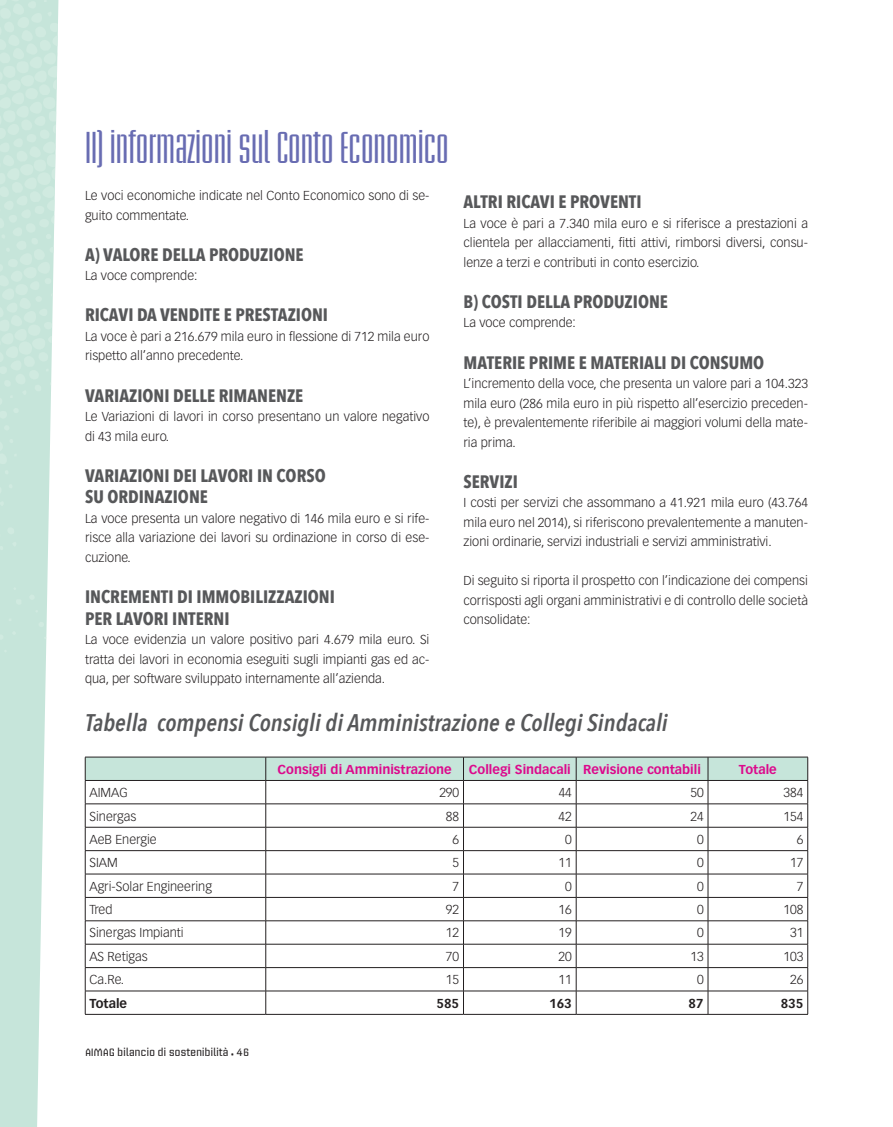
<style>
.page{position:relative;width:893px;height:1127px;background:#fff}
.page>*{position:absolute;margin:0;border:0;box-sizing:border-box;transform-origin:0 0}
.t1{font:600 condensed 37.5px "Briem Akademi Std";color:#686cb2}
.t2{font:italic 600 24px "Avenir Next Condensed";color:#57585a}
.t3{font:700 18px/21.6px "Avenir Next Condensed";color:#57585a}
.t4{font:300 12.75px/19.5px "Vectora LT Std";color:#231f20;text-align:justify}
.t5{font:700 12.75px "Vectora LT Std";color:#dc098c}
.t6{font:700 12.75px "Vectora LT Std";color:#231f20}
.t7{font:10.5px "Briem Akademi Std";letter-spacing:-.03em;color:#231f20}
.s1{font-size:4.5px}
</style>
<div class="page">
<svg style="left:0;top:419px;width:51px;height:708px;background:#cee8df"></svg>
<svg style="left:0;top:634px;width:4px;height:6px"></svg>
<svg style="left:12px;top:631px;width:4px;height:4px"></svg>
<svg style="left:39px;top:622px;width:5px;height:5px"></svg>
<svg style="left:16px;top:599px;width:5px;height:6px"></svg>
<svg style="left:29px;top:594px;width:6px;height:6px"></svg>
<svg style="left:0;top:546px;width:3px;height:4px"></svg>
<svg style="left:12px;top:542px;width:4px;height:4px"></svg>
<svg style="left:7px;top:527px;width:7px;height:7px"></svg>
<svg style="left:0;top:501px;width:4px;height:5px"></svg>
<svg style="left:0;top:487px;width:2px;height:7px"></svg>
<svg style="left:9px;top:484px;width:4px;height:4px"></svg>
<svg style="left:5px;top:470px;width:4px;height:4px"></svg>
<svg style="left:0;top:439px;width:17px;height:25px"></svg>
<svg style="left:4px;top:425px;width:5px;height:5px"></svg>
<svg style="left:0;top:0;width:58px;height:419px;background:#cce8de"></svg>
<svg style="left:85px;top:757px;width:723px;height:257px"></svg>
<hr style="left:85px;top:1014px;width:181px;height:1px;background:#231f20">
<hr style="left:266px;top:1014px;width:197px;height:1px;background:#231f20">
<hr style="left:463px;top:1014px;width:113px;height:1px;background:#231f20">
<hr style="left:576px;top:1014px;width:132px;height:1px;background:#231f20">
<hr style="left:708px;top:1014px;width:100px;height:1px;background:#231f20">
<h1 class="t1" style="left:85px;top:127px;width:365px">II) informazioni sul Conto Economico</h1>
<p class="t4" style="left:85px;top:186px;width:346px">Le voci economiche indicate nel Conto Economico sono di se&shy;guito commentate.</p>
<h3 class="t3" style="left:85px;top:244px;width:220px">A) VALORE DELLA PRODUZIONE</h3>
<p class="t4" style="left:85px;top:266px;width:114px">La voce comprende:</p>
<h3 class="t3" style="left:85px;top:304px;width:245px">RICAVI DA VENDITE E PRESTAZIONI</h3>
<p class="t4" style="left:85px;top:327px;width:346px">La voce è pari a 216.679 mila euro in flessione di 712 mila euro rispetto all’anno precedente.</p>
<h3 class="t3" style="left:85px;top:384px;width:220px">VARIAZIONI DELLE RIMANENZE</h3>
<p class="t4" style="left:85px;top:407px;width:346px">Le Variazioni di lavori in corso presentano un valore negativo di 43 mila euro.</p>
<h3 class="t3" style="left:85px;top:464px;width:242px">VARIAZIONI DEI LAVORI IN CORSO<br>SU ORDINAZIONE</h3>
<p class="t4" style="left:85px;top:509px;width:346px">La voce presenta un valore negativo di 146 mila euro e si rife&shy;risce alla variazione dei lavori su ordinazione in corso di ese&shy;cuzione.</p>
<h3 class="t3" style="left:85px;top:586px;width:251px">INCREMENTI DI IMMOBILIZZAZIONI<br>PER LAVORI INTERNI</h3>
<p class="t4" style="left:85px;top:630px;width:346px">La voce evidenzia un valore positivo pari 4.679 mila euro. Si tratta dei lavori in economia eseguiti sugli impianti gas ed ac&shy;qua, per software sviluppato internamente all’azienda.</p>
<h3 class="t3" style="left:463px;top:191px;width:180px">ALTRI RICAVI E PROVENTI</h3>
<p class="t4" style="left:463px;top:214px;width:346px">La voce è pari a 7.340 mila euro e si riferisce a prestazioni a clientela per allacciamenti, fitti attivi, rimborsi diversi, consu&shy;lenze a terzi e contributi in conto esercizio.</p>
<h3 class="t3" style="left:463px;top:291px;width:206px">B) COSTI DELLA PRODUZIONE</h3>
<p class="t4" style="left:463px;top:313px;width:114px">La voce comprende:</p>
<h3 class="t3" style="left:463px;top:351px;width:302px">MATERIE PRIME E MATERIALI DI CONSUMO</h3>
<p class="t4" style="left:463px;top:374px;width:346px">L’incremento della voce, che presenta un valore pari a 104.323 mila euro (286 mila euro in più rispetto all’esercizio preceden&shy;te), è prevalentemente riferibile ai maggiori volumi della mate&shy;ria prima.</p>
<h3 class="t3" style="left:463px;top:470px;width:56px">SERVIZI</h3>
<p class="t4" style="left:463px;top:493px;width:346px">I costi per servizi che assommano a 41.921 mila euro (43.764 mila euro nel 2014), si riferiscono prevalentemente a manuten&shy;zioni ordinarie, servizi industriali e servizi amministrativi.</p>
<p class="t4" style="left:463px;top:571px;width:346px">Di seguito si riporta il prospetto con l’indicazione dei compensi corrisposti agli organi amministrativi e di controllo delle società consolidate:</p>
<h2 class="t2" style="left:85px;top:708px;width:584px">Tabella compensi Consigli di Amministrazione e Collegi Sindacali</h2>
<p class="t5" style="left:277px;top:761px;width:176px">Consigli di Amministrazione</p>
<p class="t5" style="left:469px;top:761px;width:234px">Collegi Sindacali Revisione contabili</p>
<p class="t5" style="left:739px;top:761px;width:39px">Totale</p>
<p class="t4" style="left:89px;top:783px;width:40px">AIMAG</p>
<p class="t4" style="left:439px;top:783px;width:21px">290</p>
<p class="t4" style="left:559px;top:783px;width:15px">44</p>
<p class="t4" style="left:690px;top:783px;width:15px">50</p>
<p class="t4" style="left:784px;top:783px;width:21px">384</p>
<p class="t4" style="left:89px;top:806px;width:48px">Sinergas</p>
<p class="t4" style="left:446px;top:806px;width:15px">88</p>
<p class="t4" style="left:559px;top:806px;width:15px">42</p>
<p class="t4" style="left:690px;top:806px;width:15px">24</p>
<p class="t4" style="left:784px;top:806px;width:21px">154</p>
<p class="t4" style="left:89px;top:830px;width:69px">AeB Energie</p>
<p class="t4" style="left:453px;top:830px;width:8px">6</p>
<p class="t4" style="left:565px;top:830px;width:8px">0</p>
<p class="t4" style="left:697px;top:830px;width:8px">0</p>
<p class="t4" style="left:797px;top:830px;width:8px">6</p>
<p class="t4" style="left:89px;top:853px;width:30px">SIAM</p>
<p class="t4" style="left:453px;top:853px;width:8px">5</p>
<p class="t4" style="left:559px;top:853px;width:15px">11</p>
<p class="t4" style="left:697px;top:853px;width:8px">0</p>
<p class="t4" style="left:790px;top:853px;width:15px">17</p>
<p class="t4" style="left:89px;top:876px;width:124px">Agri-Solar Engineering</p>
<p class="t4" style="left:453px;top:876px;width:8px">7</p>
<p class="t4" style="left:565px;top:876px;width:8px">0</p>
<p class="t4" style="left:697px;top:876px;width:8px">0</p>
<p class="t4" style="left:797px;top:876px;width:8px">7</p>
<p class="t4" style="left:89px;top:900px;width:25px">Tred</p>
<p class="t4" style="left:446px;top:900px;width:15px">92</p>
<p class="t4" style="left:559px;top:900px;width:15px">16</p>
<p class="t4" style="left:697px;top:900px;width:8px">0</p>
<p class="t4" style="left:783px;top:900px;width:21px">108</p>
<p class="t4" style="left:89px;top:923px;width:96px">Sinergas Impianti</p>
<p class="t4" style="left:446px;top:923px;width:15px">12</p>
<p class="t4" style="left:559px;top:923px;width:15px">19</p>
<p class="t4" style="left:697px;top:923px;width:8px">0</p>
<p class="t4" style="left:790px;top:923px;width:15px">31</p>
<p class="t4" style="left:89px;top:947px;width:60px">AS Retigas</p>
<p class="t4" style="left:446px;top:947px;width:15px">70</p>
<p class="t4" style="left:559px;top:947px;width:15px">20</p>
<p class="t4" style="left:690px;top:947px;width:15px">13</p>
<p class="t4" style="left:783px;top:947px;width:21px">103</p>
<p class="t4" style="left:89px;top:970px;width:36px">Ca.Re.</p>
<p class="t4" style="left:446px;top:970px;width:15px">15</p>
<p class="t4" style="left:559px;top:970px;width:15px">11</p>
<p class="t4" style="left:697px;top:970px;width:8px">0</p>
<p class="t4" style="left:790px;top:970px;width:15px">26</p>
<p class="t6" style="left:89px;top:995px;width:39px">Totale</p>
<p class="t6" style="left:436px;top:995px;width:24px">585</p>
<p class="t6" style="left:549px;top:995px;width:24px">163</p>
<p class="t6" style="left:688px;top:995px;width:17px">87</p>
<p class="t6" style="left:781px;top:995px;width:24px">835</p>
<p class="t7" style="left:85px;top:1046px;width:166px">aimag bilancio di sostenibilità <span class="s1">•</span> 46</p>
</div>
